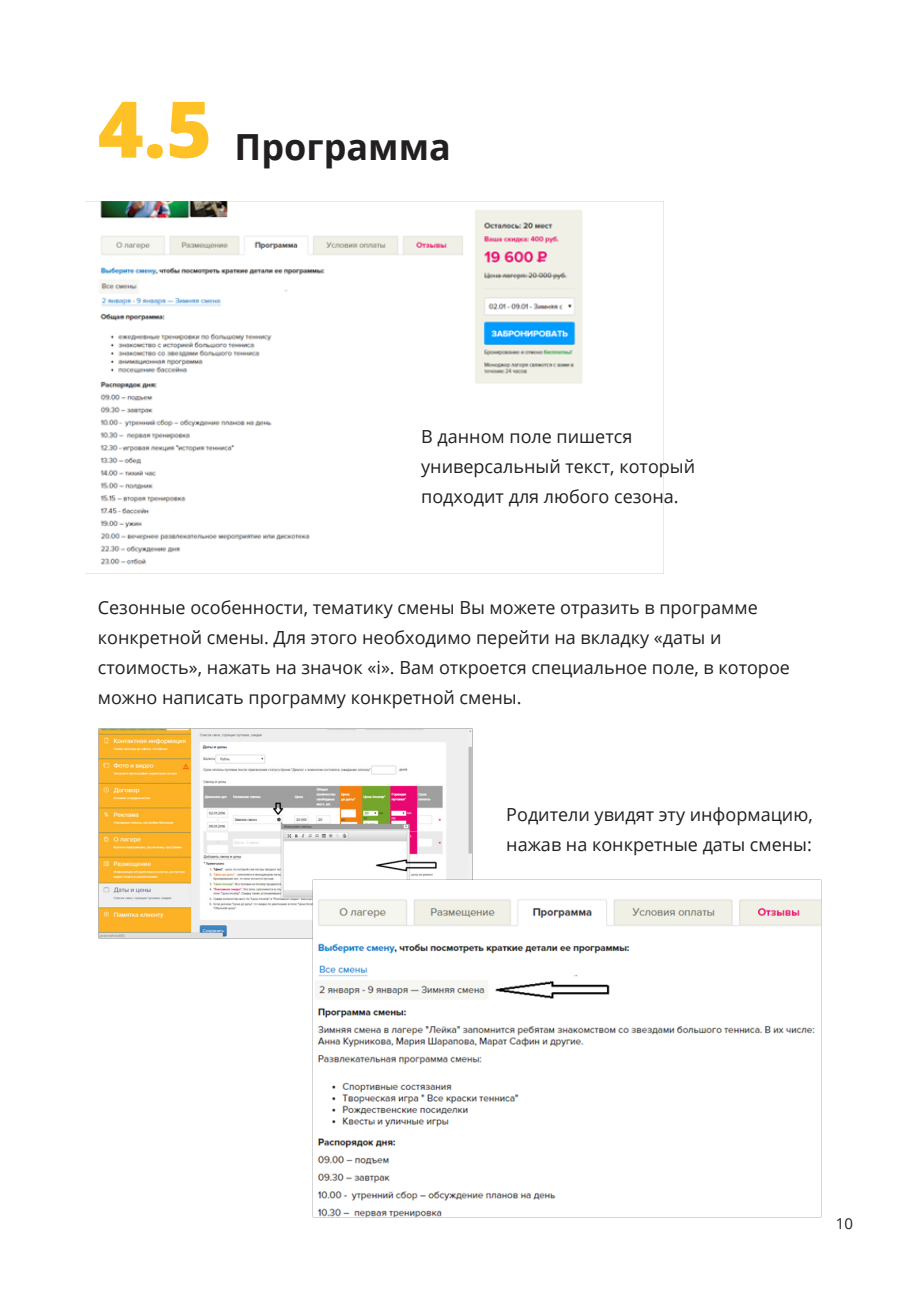
<style>
.page{position:relative;width:919px;height:1289px;background:#fff}
.page>*{position:absolute;margin:0;border:0;box-sizing:border-box;transform-origin:0 0}
.t1{font:800 78.15px "Open Sans";color:#fec227}
.t2{font:700 36px "Open Sans";color:#231f20}
.t3{font:18px/30px "Open Sans";color:#231f20}
.t4{font:15px "Open Sans";color:#231f20}
</style>
<div class="page">
<img style="left:85px;top:201px;width:578px;height:373px">
<img style="left:99px;top:728px;width:373px;height:210px">
<img style="left:313px;top:879px;width:508px;height:337px">
<p class="t1" style="left:98px;top:70px;width:116px">4.5</p>
<p class="t2" style="left:234px;top:121px;width:218px">Программа</p>
<p class="t3" style="left:421px;top:421px;width:275px">В данном поле пишется универсальный текст, который подходит для любого сезона.</p>
<p class="t3" style="left:98px;top:592px;width:693px">Сезонные особенности, тематику смены Вы можете отразить в программе конкретной смены. Для этого необходимо перейти на вкладку «даты и стоимость», нажать на значок «i». Вам откроется специальное поле, в которое можно написать программу конкретной смены.</p>
<p class="t3" style="left:506px;top:799px;width:308px">Родители увидят эту информацию, нажав на конкретные даты смены:</p>
<p class="t4" style="left:835px;top:1213px;width:19px">10</p>
</div>
